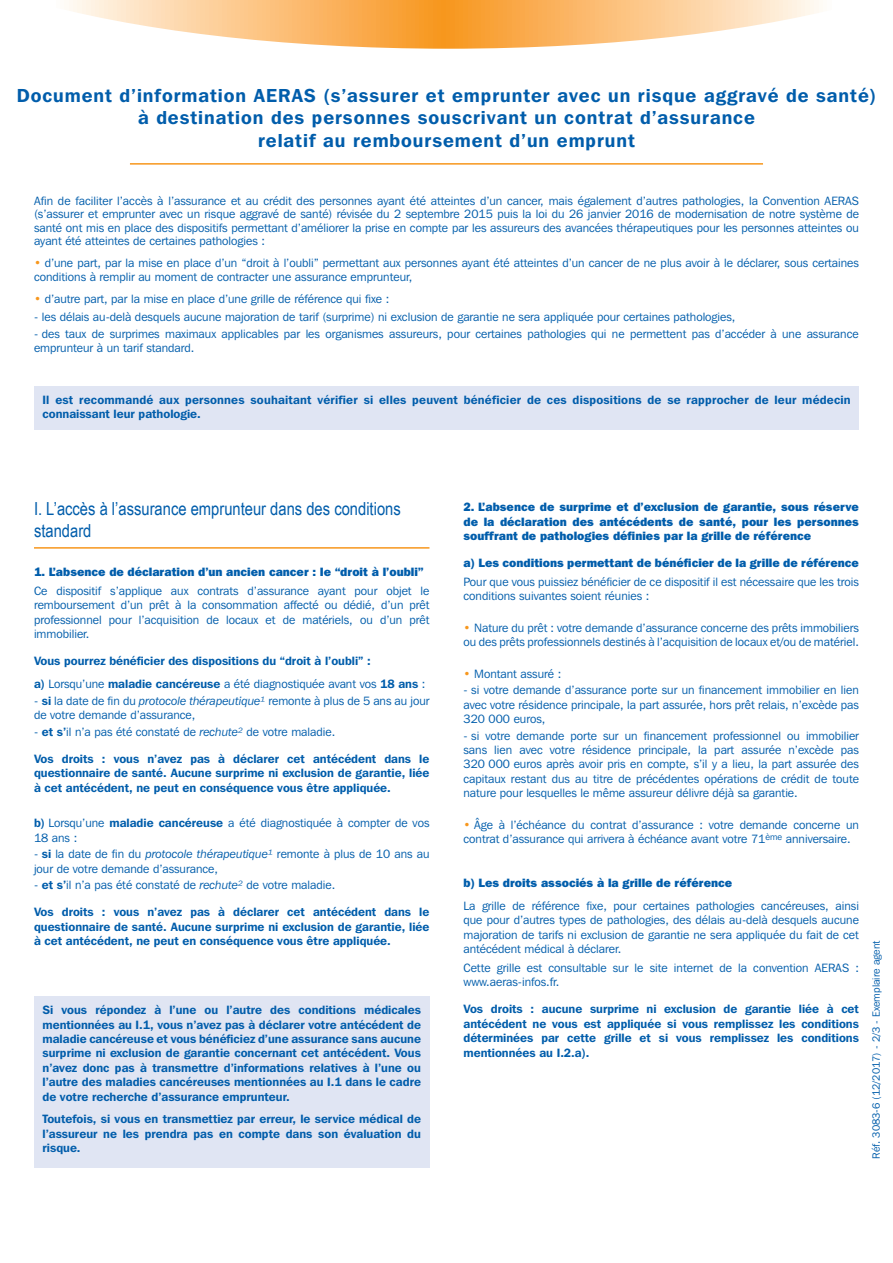
<style>
.page{position:relative;width:893px;height:1263px;background:#fff}
.page>*{position:absolute;margin:0;border:0;box-sizing:border-box;transform-origin:0 0}
.Normal_e{font:600 18.75px/22.5px "Franklin Gothic IT Cby BT";letter-spacing:.05em;color:#015dab;text-align:center}
.Normal_e-2{font:18px/21.6px "Arial Narrow";color:#015dab}
.Normal_e-3{font:12px/14.4px "Franklin Gothic IT Cby BT";color:#015dab}
.Normal_e-4{font:600 12px/14.4px "Franklin Gothic IT Cby BT";color:#015dab;text-align:justify}
.t1{font:800 12px/14.4px "Franklin Gothic IT Cby BT";color:#015dab;text-align:justify}
.Normal_e-5{font:10.5px "Franklin Gothic IT Cby BT";color:#015dab}
.s1{color:#f7971d}
.s2{font-weight:600}
.s3{font-style:italic}
</style>
<div class="page">
<svg style="left:69px;top:0;width:750px;height:49px"></svg>
<hr style="left:130px;top:163px;width:633px;height:2px;background:#f7971d">
<hr style="left:34px;top:547px;width:395px;height:2px;background:#f7971d">
<div style="left:34px;top:996px;width:395px;height:171px;background:#e0e5f3"></div>
<div style="left:34px;top:386px;width:825px;height:43px;background:#e0e5f3"></div>
<p class="Normal_e" style="left:17px;top:83px;width:861px">Document d’information AERAS (s’assurer et emprunter avec un risque aggravé de santé) à destination des personnes souscrivant un contrat d’assurance<br>relatif au remboursement d’un emprunt</p>
<p class="Normal_e-3" style="left:34px;top:194px;width:826px;line-height:13.5px;text-align:justify">Afin de faciliter l’accès à l’assurance et au crédit des personnes ayant été atteintes d’un cancer, mais également d’autres pathologies, la Convention AERAS (s’assurer et emprunter avec un risque aggravé de santé) révisée du 2 septembre 2015 puis la loi du 26 janvier 2016 de modernisation de notre système de santé ont mis en place des dispositifs permettant d’améliorer la prise en compte par les assureurs des avancées thérapeutiques pour les personnes atteintes ou ayant été atteintes de certaines pathologies :</p>
<p class="Normal_e-3" style="left:34px;top:256px;width:826px;line-height:13.5px"><span class="s1">•</span> d’une part, par la mise en place d’un “droit à l’oubli” permettant aux personnes ayant été atteintes d’un cancer de ne plus avoir à le déclarer, sous certaines conditions à remplir au moment de contracter une assurance emprunteur,</p>
<p class="Normal_e-3" style="left:34px;top:291px;width:357px"><span class="s1">•</span> d’autre part, par la mise en place d’une grille de référence qui fixe :</p>
<p class="Normal_e-3" style="left:34px;top:309px;width:703px">- les délais au-delà desquels aucune majoration de tarif (surprime) ni exclusion de garantie ne sera appliquée pour certaines pathologies,</p>
<p class="Normal_e-3" style="left:34px;top:327px;width:826px;line-height:13.5px">- des taux de surprimes maximaux applicables par les organismes assureurs, pour certaines pathologies qui ne permettent pas d’accéder à une assurance emprunteur à un tarif standard.</p>
<p class="Normal_e-4" style="left:43px;top:393px;width:810px;line-height:13.5px">Il est recommandé aux personnes souhaitant vérifier si elles peuvent bénéficier de ces dispositions de se rapprocher de leur médecin connaissant leur pathologie.</p>
<p class="Normal_e-2" style="left:34px;top:498px;width:368px">I. L’accès à l’assurance emprunteur dans des conditions standard</p>
<p class="t1" style="left:34px;top:565px;width:391px">1. L’absence de déclaration d’un ancien cancer : Ie “droit à l’oubli”</p>
<p class="Normal_e-3" style="left:34px;top:583px;width:397px;text-align:justify">Ce dispositif s’applique aux contrats d’assurance ayant pour objet le remboursement d’un prêt à la consommation affecté ou dédié, d’un prêt professionnel pour l’acquisition de locaux et de matériels, ou d’un prêt immobilier.</p>
<p class="Normal_e-4" style="left:34px;top:654px;width:338px">Vous pourrez bénéficier des dispositions du “droit à l’oubli” :</p>
<p class="Normal_e-3" style="left:34px;top:677px;width:393px"><span class="s2">a)</span> Lorsqu’une <span class="s2">maladie cancéreuse</span> a été diagnostiquée avant vos <span class="s2">18 ans</span> :</p>
<p class="Normal_e-3" style="left:34px;top:693px;width:397px">- <span class="s2">si</span> la date de fin du <span class="s3">protocole thérapeutique¹</span> remonte à plus de 5 ans au jour de votre demande d’assurance,</p>
<p class="Normal_e-3" style="left:34px;top:724px;width:303px">- <span class="s2">et s’</span>il n’a pas été constaté de <span class="s3">rechute²</span> de votre maladie.</p>
<p class="Normal_e-4" style="left:34px;top:751px;width:397px">Vos droits : vous n’avez pas à déclarer cet antécédent dans le questionnaire de santé. Aucune surprime ni exclusion de garantie, liée à cet antécédent, ne peut en conséquence vous être appliquée.</p>
<p class="Normal_e-3" style="left:34px;top:816px;width:397px"><span class="s2">b)</span> Lorsqu’une <span class="s2">maladie cancéreuse</span> a été diagnostiquée à compter de vos<br>18 ans :</p>
<p class="Normal_e-3" style="left:34px;top:847px;width:397px">- <span class="s2">si</span> la date de fin du <span class="s3">protocole thérapeutique¹</span> remonte à plus de 10 ans au jour de votre demande d’assurance,</p>
<p class="Normal_e-3" style="left:34px;top:878px;width:303px">- <span class="s2">et s’</span>il n’a pas été constaté de <span class="s3">rechute²</span> de votre maladie.</p>
<p class="Normal_e-4" style="left:34px;top:905px;width:397px">Vos droits : vous n’avez pas à déclarer cet antécédent dans le questionnaire de santé. Aucune surprime ni exclusion de garantie, liée à cet antécédent, ne peut en conséquence vous être appliquée.</p>
<p class="Normal_e-4" style="left:43px;top:1002px;width:380px">Si vous répondez à l’une ou l’autre des conditions médicales mentionnées au I.1, vous n’avez pas à déclarer votre antécédent de maladie cancéreuse et vous bénéficiez d’une assurance sans aucune surprime ni exclusion de garantie concernant cet antécédent. Vous n’avez donc pas à transmettre d’informations relatives à l’une ou l’autre des maladies cancéreuses mentionnées au I.1 dans le cadre de votre recherche d’assurance emprunteur.</p>
<p class="Normal_e-4" style="left:43px;top:1112px;width:380px">Toutefois, si vous en transmettiez par erreur, le service médical de l’assureur ne les prendra pas en compte dans son évaluation du risque.</p>
<p class="t1" style="left:463px;top:500px;width:397px">2. L’absence de surprime et d’exclusion de garantie, sous réserve de la déclaration des antécédents de santé, pour les personnes souffrant de pathologies définies par la grille de référence</p>
<p class="t1" style="left:463px;top:556px;width:397px">a) Les conditions permettant de bénéficier de la grille de référence</p>
<p class="Normal_e-3" style="left:463px;top:574px;width:397px">Pour que vous puissiez bénéficier de ce dispositif il est nécessaire que les trois conditions suivantes soient réunies :</p>
<p class="Normal_e-3" style="left:463px;top:620px;width:397px"><span class="s1">•</span> Nature du prêt : votre demande d’assurance concerne des prêts immobiliers ou des prêts professionnels destinés à l’acquisition de locaux et/ou de matériel.</p>
<p class="Normal_e-3" style="left:463px;top:666px;width:99px"><span class="s1">•</span> Montant assuré :</p>
<p class="Normal_e-3" style="left:463px;top:683px;width:397px;text-align:justify">- si votre demande d’assurance porte sur un financement immobilier en lien avec votre résidence principale, la part assurée, hors prêt relais, n’excède pas 320 000 euros,</p>
<p class="Normal_e-3" style="left:463px;top:728px;width:397px;text-align:justify">- si votre demande porte sur un financement professionnel ou immobilier sans lien avec votre résidence principale, la part assurée n’excède pas 320 000 euros après avoir pris en compte, s’il y a lieu, la part assurée des capitaux restant dus au titre de précédentes opérations de crédit de toute nature pour lesquelles le même assureur délivre déjà sa garantie.</p>
<p class="Normal_e-3" style="left:463px;top:817px;width:397px"><span class="s1">•</span> Âge à l’échéance du contrat d’assurance : votre demande concerne un contrat d’assurance qui arrivera à échéance avant votre 71<sup>ème</sup> anniversaire.</p>
<p class="t1" style="left:463px;top:875px;width:270px">b) Les droits associés à la grille de référence</p>
<p class="Normal_e-3" style="left:463px;top:898px;width:397px;text-align:justify">La grille de référence fixe, pour certaines pathologies cancéreuses, ainsi que pour d’autres types de pathologies, des délais au-delà desquels aucune majoration de tarifs ni exclusion de garantie ne sera appliquée du fait de cet antécédent médical à déclarer.</p>
<p class="Normal_e-3" style="left:463px;top:960px;width:397px">Cette grille est consultable sur le site internet de la convention AERAS : www.aeras-infos.fr.</p>
<p class="Normal_e-4" style="left:463px;top:1002px;width:397px">Vos droits : aucune surprime ni exclusion de garantie liée à cet antécédent ne vous est appliquée si vous remplissez les conditions déterminées par cette grille et si vous remplissez les conditions mentionnées au I.2.a).</p>
<p class="Normal_e-5" style="left:870px;top:1158px;width:220px;rotate:-90deg">Réf. 3083-6 (12/2017) - 2/3 - Exemplaire agent</p>
</div>
